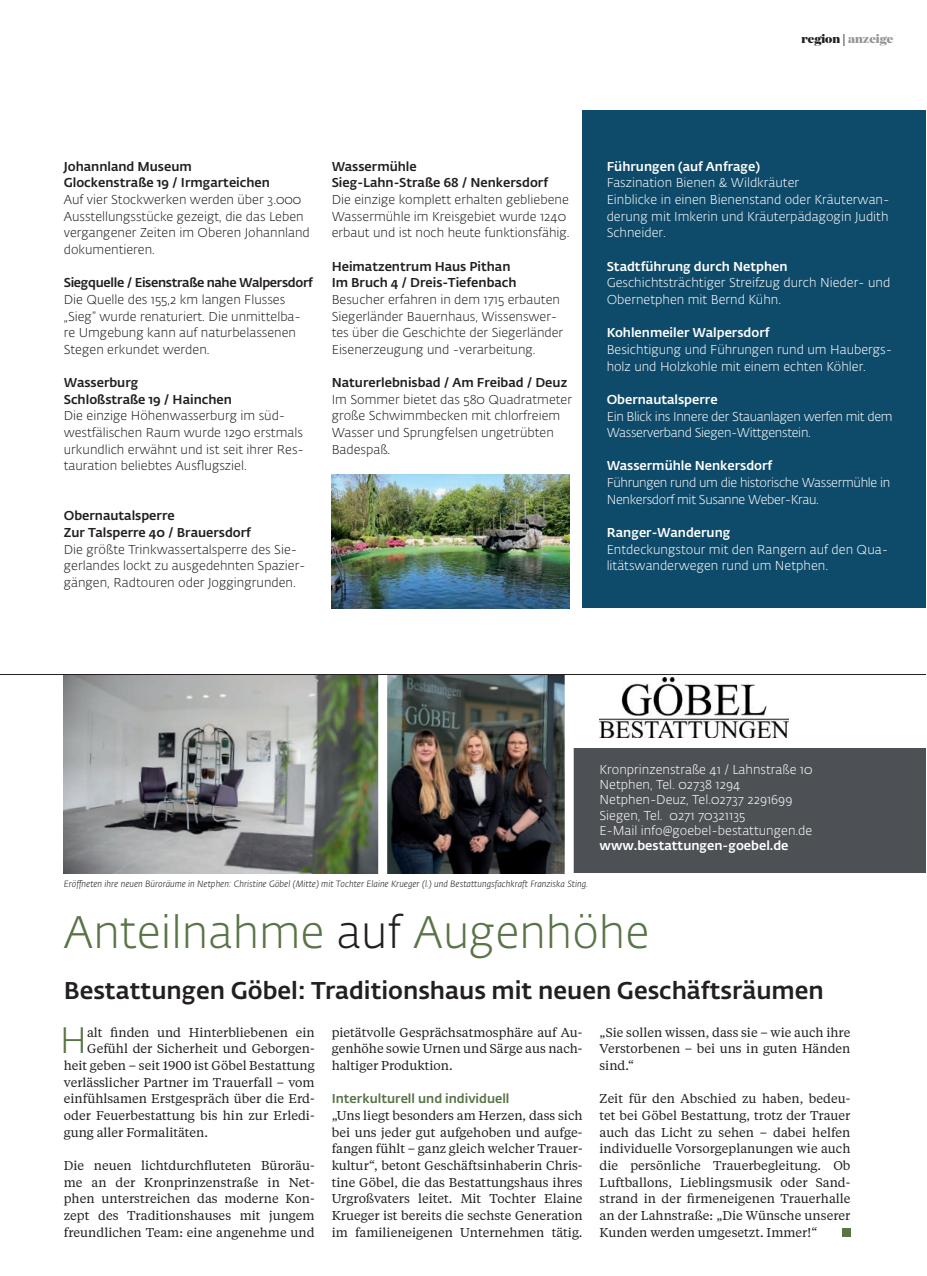
<style>
.page{position:relative;width:927px;height:1276px;background:#fff}
.page>*{position:absolute;margin:0;border:0;box-sizing:border-box;transform-origin:0 0}
.t1{font:300 45px "Fedra Sans Alt Std";color:#597447}
.t2{font:300 36.3px "Fedra Sans Alt Std";color:#597447}
.t3{font:500 24px "Fedra Sans Alt Std";color:#231f20}
.t4{font:12.75px/16.6px "Tiempos Text";color:#231f20;text-align:justify}
.t5{font:300 12.75px/16.6px "Fedra Sans Alt Std";color:#231f20}
.t6{font:300 12.75px/16.6px "Fedra Sans Alt Std";color:#fff}
.t7{font:500 12.75px/16.6px "Fedra Sans Alt Std";color:#231f20}
.t8{font:300 12.75px/16.6px "Fedra Sans Alt Std";letter-spacing:-.025em;color:#fff}
.t9{font:500 12.75px "Fedra Sans Alt Std";color:#fff}
.t10{font:500 12.75px "Fedra Sans Alt Std";letter-spacing:-.025em;color:#231f20}
.t11{font:500 12.75px "Fedra Sans Alt Std";color:#597447}
.t12{font:800 12px "Domaine Display";color:#939598}
.t13{font:italic 300 9px "Fedra Sans Alt Std";color:#231f20}
.s1{color:#231f20}
.s2{font-family:"Minion Pro";font-weight:400;color:#231f20}
</style>
<div class="page">
<div style="left:583px;top:111px;width:343px;height:497px;background:#0e4a69"></div>
<img style="left:332px;top:475px;width:238px;height:133px">
<div style="left:574px;top:748px;width:352px;height:125px;background:#4d5054"></div>
<img style="left:64px;top:675px;width:501px;height:198px">
<img style="left:600px;top:678px;width:188px;height:59px">
<div style="left:378px;top:671px;width:9px;height:212px;background:#fff"></div>
<div style="left:842px;top:1228px;width:8px;height:8px;background:#597447"></div>
<hr style="left:0;top:674px;width:926px;height:1px;background:#231f20">
<p class="t12" style="left:801px;top:31px;width:93px"><span class="s1">region</span> <span class="s2">|</span> anzeige</p>
<p class="t7" style="left:64px;top:158px;width:208px">Johannland Museum<br>Glockenstraße 19 / Irmgarteichen</p>
<p class="t5" style="left:64px;top:191px;width:248px">Auf vier Stockwerken werden über 3.000<br>Ausstellungsstücke gezeigt, die das Leben vergangener Zeiten im Oberen Johannland dokumentieren.</p>
<p class="t10" style="left:64px;top:275px;width:251px">Siegquelle / Eisenstraße nahe Walpersdorf</p>
<p class="t5" style="left:64px;top:291px;width:239px">Die Quelle des 155,2 km langen Flusses „Sieg“ wurde renaturiert. Die unmittelba&shy;re Umgebung kann auf naturbelassenen Stegen erkundet werden.</p>
<p class="t7" style="left:64px;top:374px;width:170px">Wasserburg<br>Schloßstraße 19 / Hainchen</p>
<p class="t5" style="left:64px;top:408px;width:242px">Die einzige Höhenwasserburg im süd&shy;westfälischen Raum wurde 1290 erstmals urkundlich erwähnt und ist seit ihrer Res&shy;tauration beliebtes Ausflugsziel.</p>
<p class="t7" style="left:64px;top:508px;width:189px">Obernautalsperre<br>Zur Talsperre 40 / Brauersdorf</p>
<p class="t5" style="left:64px;top:541px;width:243px">Die größte Trinkwassertalsperre des Sie&shy;gerlandes lockt zu ausgedehnten Spazier&shy;gängen, Radtouren oder Joggingrunden.</p>
<p class="t7" style="left:332px;top:158px;width:218px">Wassermühle<br>Sieg-Lahn-Straße 68 / Nenkersdorf</p>
<p class="t5" style="left:332px;top:191px;width:240px">Die einzige komplett erhalten gebliebene<br>Wassermühle im Kreisgebiet wurde 1240 erbaut und ist noch heute funktionsfähig.</p>
<p class="t7" style="left:332px;top:258px;width:186px">Heimatzentrum Haus Pithan<br>Im Bruch 4 / Dreis-Tiefenbach</p>
<p class="t5" style="left:332px;top:291px;width:233px">Besucher erfahren in dem 1715 erbauten Siegerländer Bauernhaus, Wissenswer&shy;tes über die Geschichte der Siegerländer Eisenerzeugung und -verarbeitung.</p>
<p class="t7" style="left:332px;top:374px;width:237px">Naturerlebnisbad / Am Freibad / Deuz</p>
<p class="t5" style="left:332px;top:391px;width:242px">Im Sommer bietet das 580 Quadratmeter große Schwimmbecken mit chlorfreiem<br>Wasser und Sprungfelsen ungetrübten<br>Badespaß.</p>
<p class="t9" style="left:607px;top:158px;width:155px">Führungen (auf Anfrage)</p>
<p class="t6" style="left:607px;top:175px;width:284px">Faszination Bienen &amp; Wildkräuter<br>Einblicke in einen Bienenstand oder Kräuterwan&shy;derung mit Imkerin und Kräuterpädagogin Judith Schneider.</p>
<p class="t9" style="left:607px;top:258px;width:182px">Stadtführung durch Netphen</p>
<p class="t6" style="left:607px;top:275px;width:285px">Geschichtsträchtiger Streifzug durch Nieder- und<br>Obernetphen mit Bernd Kühn.</p>
<p class="t9" style="left:607px;top:325px;width:164px">Kohlenmeiler Walpersdorf</p>
<p class="t6" style="left:607px;top:341px;width:287px">Besichtigung und Führungen rund um Haubergs&shy;holz und Holzkohle mit einem echten Köhler.</p>
<p class="t9" style="left:607px;top:391px;width:112px">Obernautalsperre</p>
<p class="t8" style="left:607px;top:408px;width:288px">Ein Blick ins Innere der Stauanlagen werfen mit dem<br>Wasserverband Siegen-Wittgenstein.</p>
<p class="t9" style="left:607px;top:458px;width:167px">Wassermühle Nenkersdorf</p>
<p class="t8" style="left:607px;top:474px;width:285px">Führungen rund um die historische Wassermühle in<br>Nenkersdorf mit Susanne Weber-Krau.</p>
<p class="t9" style="left:607px;top:525px;width:125px">Ranger-Wanderung</p>
<p class="t6" style="left:607px;top:541px;width:283px">Entdeckungstour mit den Rangern auf den Qua&shy;litätswanderwegen rund um Netphen.</p>
<p class="t13" style="left:64px;top:878px;width:526px">Eröffneten ihre neuen Büroräume in Netphen: Christine Göbel (Mitte) mit Tochter Elaine Krueger (l.) und Bestattungsfachkraft Franziska Sting.</p>
<p class="t6" style="left:600px;top:762px;width:214px;line-height:15.3px">Kronprinzenstraße 41 / Lahnstraße 10<br>Netphen, Tel. 02738 1294<br>Netphen-Deuz, Tel.02737 2291699<br>Siegen, Tel. 0271 70321135<br>E-Mail info@goebel-bestattungen.de</p>
<p class="t9" style="left:600px;top:838px;width:190px">www.bestattungen-goebel.de</p>
<h1 class="t1" style="left:64px;top:905px;width:587px">Anteilnahme <span class="s1">auf</span> Augenhöhe</h1>
<h3 class="t3" style="left:64px;top:976px;width:761px">Bestattungen Göbel: Traditionshaus mit neuen Geschäftsräumen</h3>
<h2 class="t2" style="left:60px;top:1018px;width:29px">H</h2>
<p class="t4" style="left:87px;top:1023px;width:229px">alt finden und Hinterbliebenen ein</p>
<p class="t4" style="left:332px;top:1023px;width:252px">pietätvolle Gesprächsatmosphäre auf Au&shy;genhöhe sowie Urnen und Särge aus nach&shy;haltiger Produktion.</p>
<p class="t11" style="left:332px;top:1091px;width:179px">Interkulturell und individuell</p>
<p class="t4" style="left:332px;top:1106px;width:252px">„Uns liegt besonders am Herzen, dass sich bei uns jeder gut aufgehoben und aufge&shy;fangen fühlt – ganz gleich welcher Trauer&shy;kultur“, betont Geschäftsinhaberin Chris&shy;tine Göbel, die das Bestattungshaus ihres Urgroßvaters leitet. Mit Tochter Elaine Krueger ist bereits die sechste Generation im familieneigenen Unternehmen tätig.</p>
<p class="t4" style="left:600px;top:1023px;width:252px">„Sie sollen wissen, dass sie – wie auch ihre Verstorbenen – bei uns in guten Händen sind.“</p>
<p class="t4" style="left:600px;top:1090px;width:252px">Zeit für den Abschied zu haben, bedeu&shy;tet bei Göbel Bestattung, trotz der Trauer auch das Licht zu sehen – dabei helfen individuelle Vorsorgeplanungen wie auch die persönliche Trauerbegleitung. Ob Luftballons, Lieblingsmusik oder Sand&shy;strand in der firmeneigenen Trauerhalle an der Lahnstraße: „Die Wünsche unserer Kunden werden umgesetzt. Immer!“</p>
<p class="t4" style="left:87px;top:1040px;width:229px">Gefühl der Sicherheit und Geborgen-</p>
<p class="t4" style="left:64px;top:1056px;width:252px">heit geben – seit 1900 ist Göbel Bestattung</p>
<p class="t4" style="left:64px;top:1073px;width:252px">verlässlicher Partner im Trauerfall – vom</p>
<p class="t4" style="left:64px;top:1090px;width:252px">einfühlsamen Erstgespräch über die Erd-</p>
<p class="t4" style="left:64px;top:1106px;width:252px">oder Feuerbestattung bis hin zur Erledi-</p>
<p class="t4" style="left:64px;top:1123px;width:146px">gung aller Formalitäten.</p>
<p class="t4" style="left:64px;top:1156px;width:252px">Die neuen lichtdurchfluteten Büroräu&shy;me an der Kronprinzenstraße in Net&shy;phen unterstreichen das moderne Kon&shy;zept des Traditionshauses mit jungem freundlichen Team: eine angenehme und</p>
</div>
